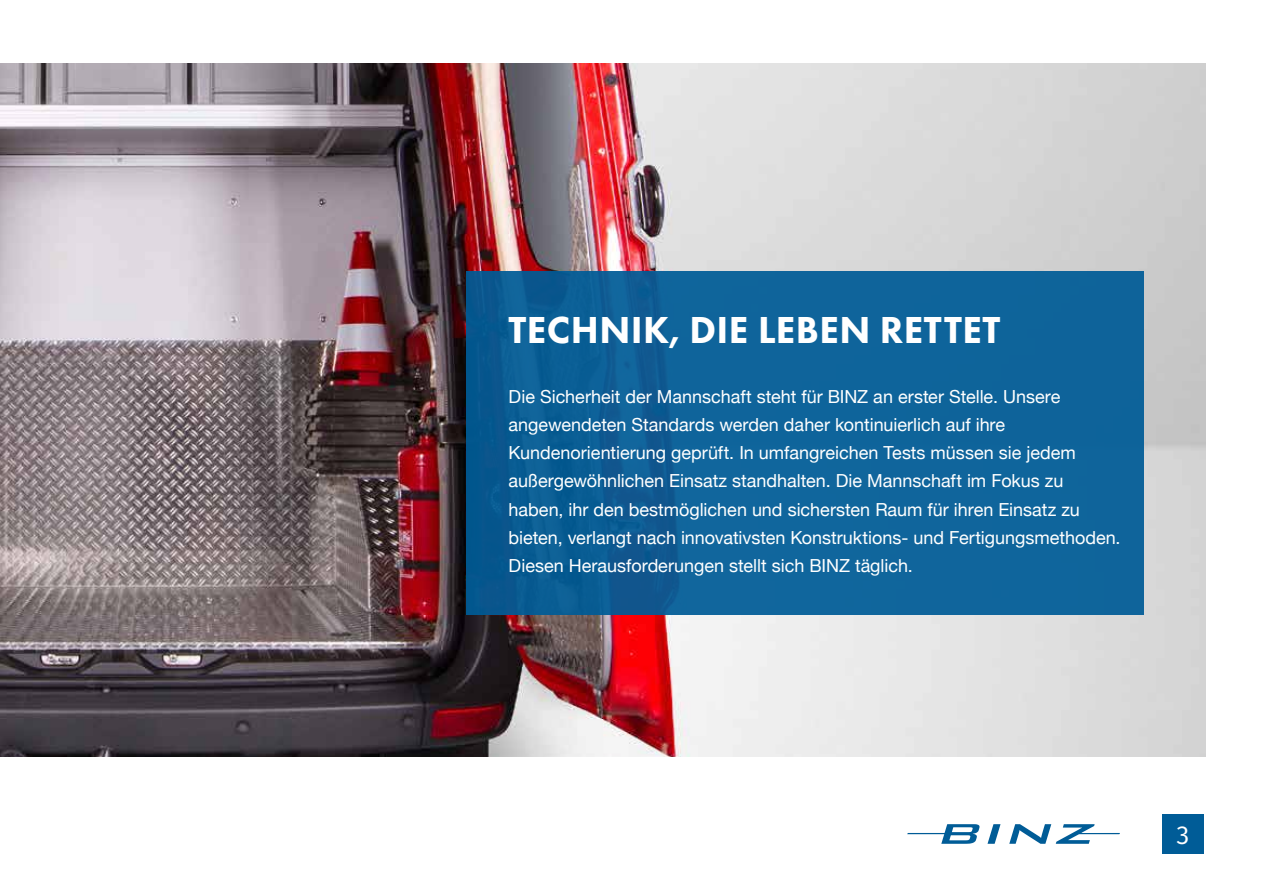
<style>
.page{position:relative;width:1263px;height:893px;background:#fff}
.page>*{position:absolute;margin:0;border:0;box-sizing:border-box;transform-origin:0 0}
.t1{font:800 39px "Futura PT";letter-spacing:.01em;color:#fff}
.t2{font:25.95px "Fira Sans";color:#fff}
.t3{font:18px/28.2px "Helvetica Neue";color:#fff}
</style>
<div class="page">
<img style="left:0;top:64px;width:1205px;height:693px">
<div style="left:466px;top:271px;width:678px;height:343px;background:linear-gradient(to right,#0c5c93,#10679e)"></div>
<div style="left:1162px;top:814px;width:41px;height:40px;background:#005c97"></div>
<svg style="left:907px;top:824px;width:72px;height:20px"></svg>
<svg style="left:1009px;top:824px;width:111px;height:20px"></svg>
<svg style="left:987px;top:824px;width:13px;height:20px"></svg>
<h1 class="t1" style="left:509px;top:306px;width:493px">TECHNIK, DIE LEBEN RETTET</h1>
<p class="t3" style="left:509px;top:383px;width:613px">Die Sicherheit der Mannschaft steht für BINZ an erster Stelle. Unsere angewendeten Standards werden daher kontinuierlich auf ihre Kundenorientierung geprüft. In umfangreichen Tests müssen sie jedem außergewöhnlichen Einsatz standhalten. Die Mannschaft im Fokus zu haben, ihr den bestmöglichen und sichersten Raum für ihren Einsatz zu bieten, verlangt nach innovativsten Konstruktions- und Fertigungsmethoden.<br>Diesen Herausforderungen stellt sich BINZ täglich.</p>
<h2 class="t2" style="left:1176px;top:817px;width:14px">3</h2>
</div>
